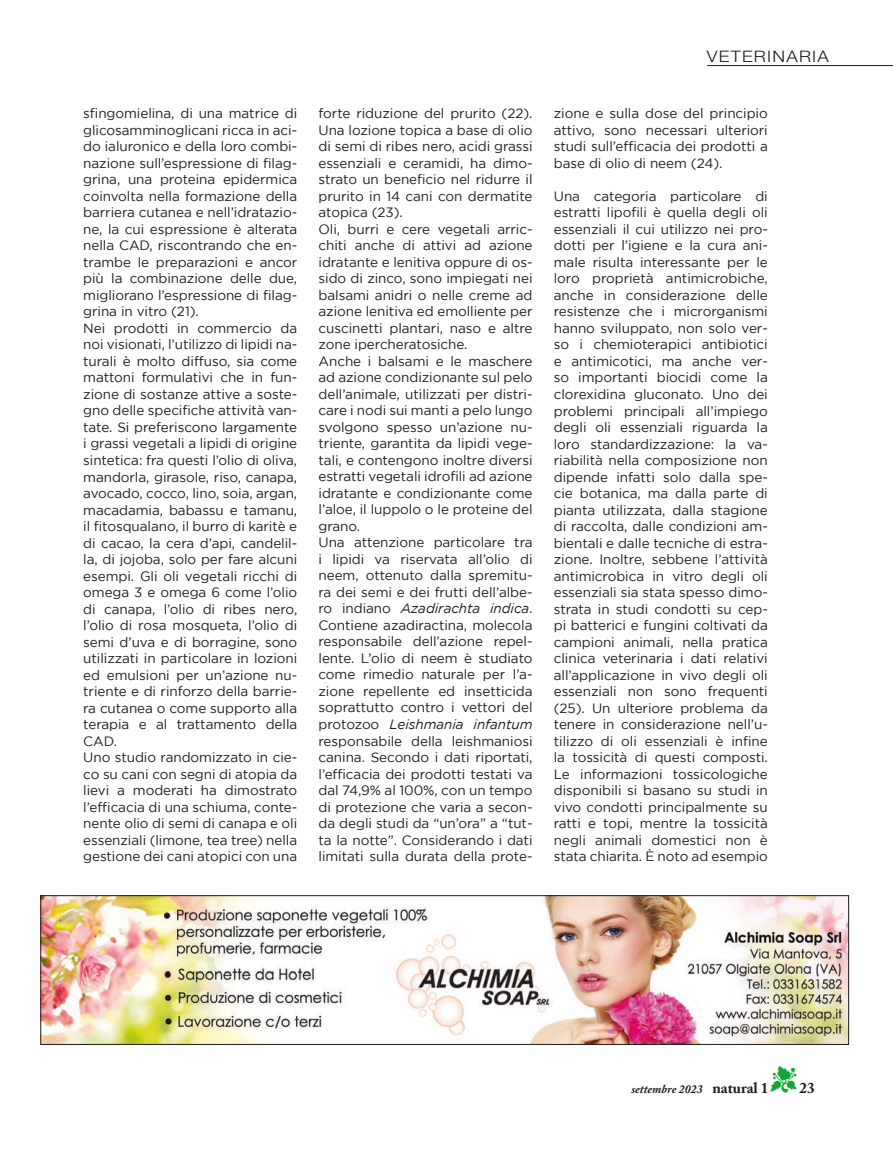
<style>
.page{position:relative;width:893px;height:1153px;background:#fff}
.page>*{position:absolute;margin:0;border:0;box-sizing:border-box;transform-origin:0 0}
.t1{font:300 15.9px "Helvetica Neue LT Std";letter-spacing:.07em;color:#1d1d1b;scale:1.14 1}
.t2{font:700 15px "Adobe Caslon Pro";color:#1d1d1b}
.t3{font:13.5px/16.5px "Gotham";letter-spacing:-.005em;color:#1d1d1b;text-align:justify}
.t4{font:italic 700 12px "Adobe Caslon Pro";color:#1d1d1b}
.s1{font-style:italic}
.s2{color:#13a638}
.s3{font-style:normal;font-size:15px}
</style>
<div class="page">
<hr style="left:707px;top:65px;width:186px;height:1px;background:#1d1d1b">
<img style="left:42px;top:897px;width:805px;height:145px">
<div style="left:40px;top:895px;width:809px;height:149px;border:1px solid #1d1d1b"></div>
<p class="t3" style="left:83px;top:105px;width:216px">sfingomielina, di una matrice di glicosamminoglicani ricca in aci&shy;do ialuronico e della loro combi&shy;nazione sull’espressione di filag&shy;grina, una proteina epidermica coinvolta nella formazione della barriera cutanea e nell’idratazio&shy;ne, la cui espressione è alterata nella CAD, riscontrando che en&shy;trambe le preparazioni e ancor più la combinazione delle due, migliorano l’espressione di filag&shy;grina in vitro (21).</p>
<p class="t3" style="left:83px;top:319px;width:216px">Nei prodotti in commercio da noi visionati, l’utilizzo di lipidi na&shy;turali è molto diffuso, sia come mattoni formulativi che in fun&shy;zione di sostanze attive a soste&shy;gno delle specifiche attività van&shy;tate. Si preferiscono largamente i grassi vegetali a lipidi di origine sintetica: fra questi l’olio di oliva, mandorla, girasole, riso, canapa, avocado, cocco, lino, soia, argan, macadamia, babassu e tamanu, il fitosqualano, il burro di karitè e di cacao, la cera d’api, candelil&shy;la, di jojoba, solo per fare alcuni esempi. Gli oli vegetali ricchi di omega 3 e omega 6 come l’olio di canapa, l’olio di ribes nero, l’olio di rosa mosqueta, l’olio di semi d’uva e di borragine, sono utilizzati in particolare in lozioni ed emulsioni per un’azione nu&shy;triente e di rinforzo della barrie&shy;ra cutanea o come supporto alla terapia e al trattamento della CAD.</p>
<p class="t3" style="left:83px;top:748px;width:216px">Uno studio randomizzato in cie&shy;co su cani con segni di atopia da lievi a moderati ha dimostrato l’efficacia di una schiuma, conte&shy;nente olio di semi di canapa e oli essenziali (limone, tea tree) nella gestione dei cani atopici con una</p>
<p class="t3" style="left:319px;top:105px;width:216px">forte riduzione del prurito (22).<br>Una lozione topica a base di olio di semi di ribes nero, acidi grassi essenziali e ceramidi, ha dimo&shy;strato un beneficio nel ridurre il prurito in 14 cani con dermatite atopica (23).</p>
<p class="t3" style="left:319px;top:220px;width:216px">Oli, burri e cere vegetali arric&shy;chiti anche di attivi ad azione idratante e lenitiva oppure di os&shy;sido di zinco, sono impiegati nei balsami anidri o nelle creme ad azione lenitiva ed emolliente per cuscinetti plantari, naso e altre zone ipercheratosiche.</p>
<p class="t3" style="left:319px;top:352px;width:216px">Anche i balsami e le maschere ad azione condizionante sul pelo dell’animale, utilizzati per distri&shy;care i nodi sui manti a pelo lungo svolgono spesso un’azione nu&shy;triente, garantita da lipidi vege&shy;tali, e contengono inoltre diversi estratti vegetali idrofili ad azione idratante e condizionante come l’aloe, il luppolo o le proteine del grano.</p>
<p class="t3" style="left:319px;top:534px;width:216px">Una attenzione particolare tra i lipidi va riservata all’olio di neem, ottenuto dalla spremitu&shy;ra dei semi e dei frutti dell’albe&shy;ro indiano <span class="s1">Azadirachta indica</span>.<br>Contiene azadiractina, molecola responsabile dell’azione repel&shy;lente. L’olio di neem è studiato come rimedio naturale per l’a&shy;zione repellente ed insetticida soprattutto contro i vettori del protozoo <span class="s1">Leishmania infantum </span>responsabile della leishmaniosi canina. Secondo i dati riportati, l’efficacia dei prodotti testati va dal 74,9% al 100%, con un tempo di protezione che varia a secon&shy;da degli studi da “un’ora” a “tut&shy;ta la notte”. Considerando i dati limitati sulla durata della prote-</p>
<p class="t1" style="left:707px;top:47px;width:109px">VETERINARIA</p>
<p class="t3" style="left:554px;top:105px;width:216px">zione e sulla dose del principio attivo, sono necessari ulteriori studi sull’efficacia dei prodotti a base di olio di neem (24).</p>
<p class="t3" style="left:554px;top:187px;width:216px">Una categoria particolare di estratti lipofili è quella degli oli essenziali il cui utilizzo nei pro&shy;dotti per l’igiene e la cura ani&shy;male risulta interessante per le loro proprietà antimicrobiche, anche in considerazione delle resistenze che i microrganismi hanno sviluppato, non solo ver&shy;so i chemioterapici antibiotici e antimicotici, ma anche ver&shy;so importanti biocidi come la clorexidina gluconato. Uno dei problemi principali all’impiego degli oli essenziali riguarda la loro standardizzazione: la va&shy;riabilità nella composizione non dipende infatti solo dalla spe&shy;cie botanica, ma dalla parte di pianta utilizzata, dalla stagione di raccolta, dalle condizioni am&shy;bientali e dalle tecniche di estra&shy;zione. Inoltre, sebbene l’attività antimicrobica in vitro degli oli essenziali sia stata spesso dimo&shy;strata in studi condotti su cep&shy;pi batterici e fungini coltivati da campioni animali, nella pratica clinica veterinaria i dati relativi all’applicazione in vivo degli oli essenziali non sono frequenti (25). Un ulteriore problema da tenere in considerazione nell’u&shy;tilizzo di oli essenziali è infine la tossicità di questi composti.<br>Le informazioni tossicologiche disponibili si basano su studi in vivo condotti principalmente su ratti e topi, mentre la tossicità negli animali domestici non è stata chiarita. È noto ad esempio</p>
<p class="t2" style="left:771px;top:1079px;width:45px"><span class="s2">▼</span> 23</p>
<p class="t4" style="left:631px;top:1081px;width:139px">settembre 2023 <span class="s3">natural 1</span></p>
</div>
